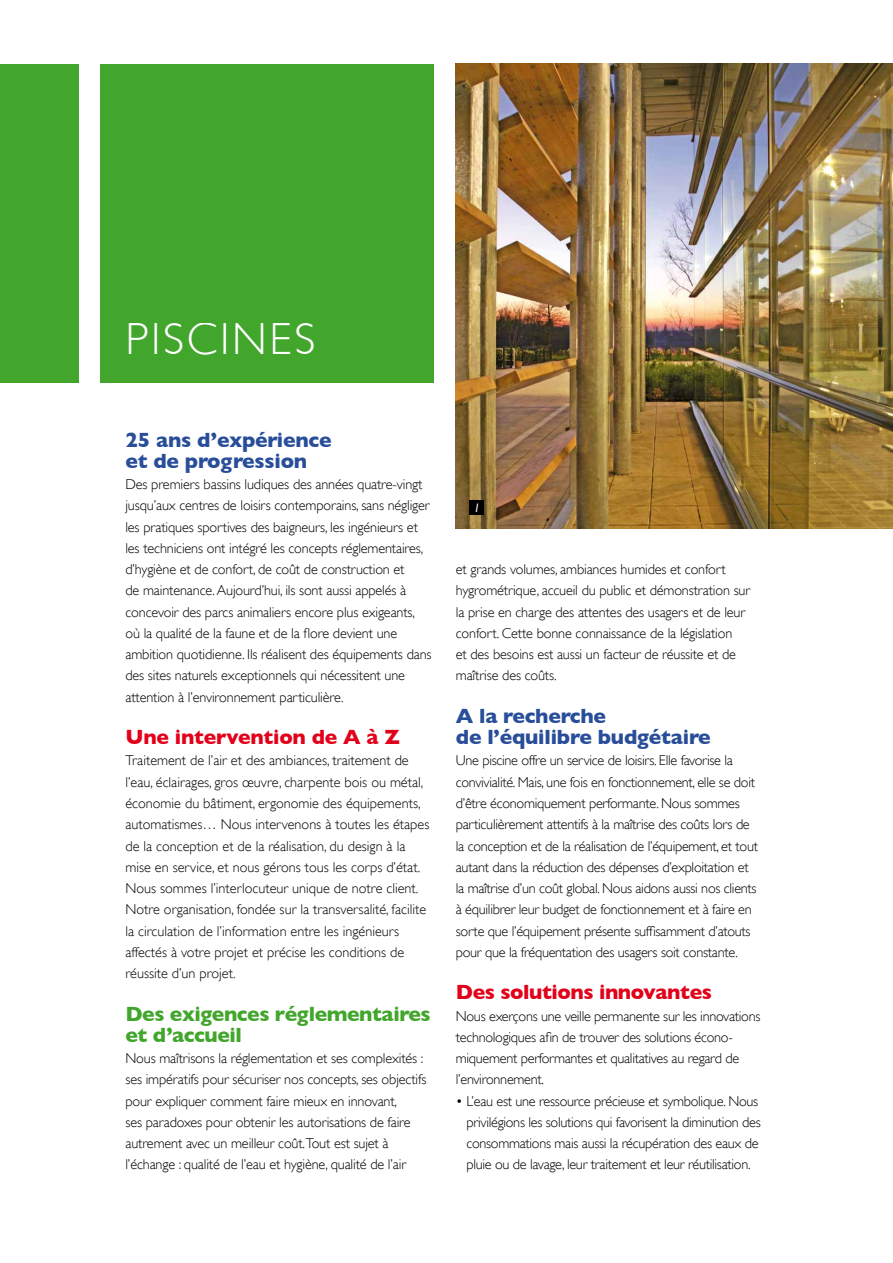
<style>
.page{position:relative;width:893px;height:1263px;background:#fff}
.page>*{position:absolute;margin:0;border:0;box-sizing:border-box;transform-origin:0 0}
.t1{font:300 45px "Gill Sans";letter-spacing:.06em;color:#fff}
.t2{font:700 21px/21.3px "Gill Sans";letter-spacing:-.01em;color:#284d99}
.t3{font:700 21px "Gill Sans";letter-spacing:-.02em;color:#e2001a}
.t4{font:700 21px/21.3px "Gill Sans";letter-spacing:-.02em;color:#41a62b}
.t5{font:300 14.25px/21.3px "Gill Sans";letter-spacing:-.01em;color:#000}
.t6{font:italic 12px "Gill Sans";color:#fff}
</style>
<div class="page">
<div style="left:100px;top:64px;width:333px;height:319px;background:#41a62b"></div>
<div style="left:0;top:64px;width:79px;height:319px;background:#41a62b"></div>
<img style="left:456px;top:64px;width:437px;height:465px">
<div style="left:469px;top:500px;width:15px;height:15px;background:#000"></div>
<h1 class="t1" style="left:125px;top:313px;width:191px">PISCINES</h1>
<h2 class="t2" style="left:125px;top:429px;width:208px">25 ans d’expérience et de progression</h2>
<p class="t5" style="left:125px;top:474px;width:308px">Des premiers bassins ludiques des années quatre-vingt jusqu’aux centres de loisirs contemporains, sans négliger les pratiques sportives des baigneurs, les ingénieurs et les techniciens ont intégré les concepts réglementaires, d’hygiène et de confort, de coût de construction et<br>de maintenance. Aujourd’hui, ils sont aussi appelés à concevoir des parcs animaliers encore plus exigeants, où la qualité de la faune et de la flore devient une ambition quotidienne. Ils réalisent des équipements dans des sites naturels exceptionnels qui nécessitent une attention à l’environnement particulière.</p>
<h2 class="t3" style="left:125px;top:725px;width:276px">Une intervention de A à Z</h2>
<p class="t5" style="left:125px;top:750px;width:305px">Traitement de l’air et des ambiances, traitement de l’eau, éclairages, gros œuvre, charpente bois ou métal, économie du bâtiment, ergonomie des équipements, automatismes… Nous intervenons à toutes les étapes de la conception et de la réalisation, du design à la mise en service, et nous gérons tous les corps d’état.<br>Nous sommes l’interlocuteur unique de notre client.<br>Notre organisation, fondée sur la transversalité, facilite la circulation de l’information entre les ingénieurs affectés à votre projet et précise les conditions de réussite d’un projet.</p>
<h2 class="t4" style="left:125px;top:1003px;width:307px">Des exigences réglementaires et d’accueil</h2>
<p class="t5" style="left:125px;top:1048px;width:302px">Nous maîtrisons la réglementation et ses complexités : ses impératifs pour sécuriser nos concepts, ses objectifs pour expliquer comment faire mieux en innovant,<br>ses paradoxes pour obtenir les autorisations de faire autrement avec un meilleur coût.Tout est sujet à l’échange : qualité de l’eau et hygiène, qualité de l’air</p>
<p class="t6" style="left:474px;top:501px;width:8px">1</p>
<p class="t5" style="left:456px;top:559px;width:296px">et grands volumes, ambiances humides et confort hygrométrique, accueil du public et démonstration sur la prise en charge des attentes des usagers et de leur confort. Cette bonne connaissance de la législation<br>et des besoins est aussi un facteur de réussite et de maîtrise des coûts.</p>
<h2 class="t2" style="left:456px;top:705px;width:256px">A la recherche<br>de l’équilibre budgétaire</h2>
<p class="t5" style="left:456px;top:750px;width:304px">Une piscine offre un service de loisirs. Elle favorise la convivialité. Mais, une fois en fonctionnement, elle se doit d’être économiquement performante. Nous sommes particulièrement attentifs à la maîtrise des coûts lors de la conception et de la réalisation de l’équipement, et tout autant dans la réduction des dépenses d’exploitation et la maîtrise d’un coût global. Nous aidons aussi nos clients à équilibrer leur budget de fonctionnement et à faire en sorte que l’équipement présente suffisamment d’atouts pour que la fréquentation des usagers soit constante.</p>
<h2 class="t3" style="left:456px;top:980px;width:258px">Des solutions innovantes</h2>
<p class="t5" style="left:456px;top:1005px;width:306px">Nous exerçons une veille permanente sur les innovations technologiques afin de trouver des solutions écono&shy;miquement performantes et qualitatives au regard de l’environnement.</p>
<p class="t5" style="left:466px;top:1090px;width:296px;text-indent:-11px">• L’eau est une ressource précieuse et symbolique. Nous privilégions les solutions qui favorisent la diminution des consommations mais aussi la récupération des eaux de pluie ou de lavage, leur traitement et leur réutilisation.</p>
</div>
